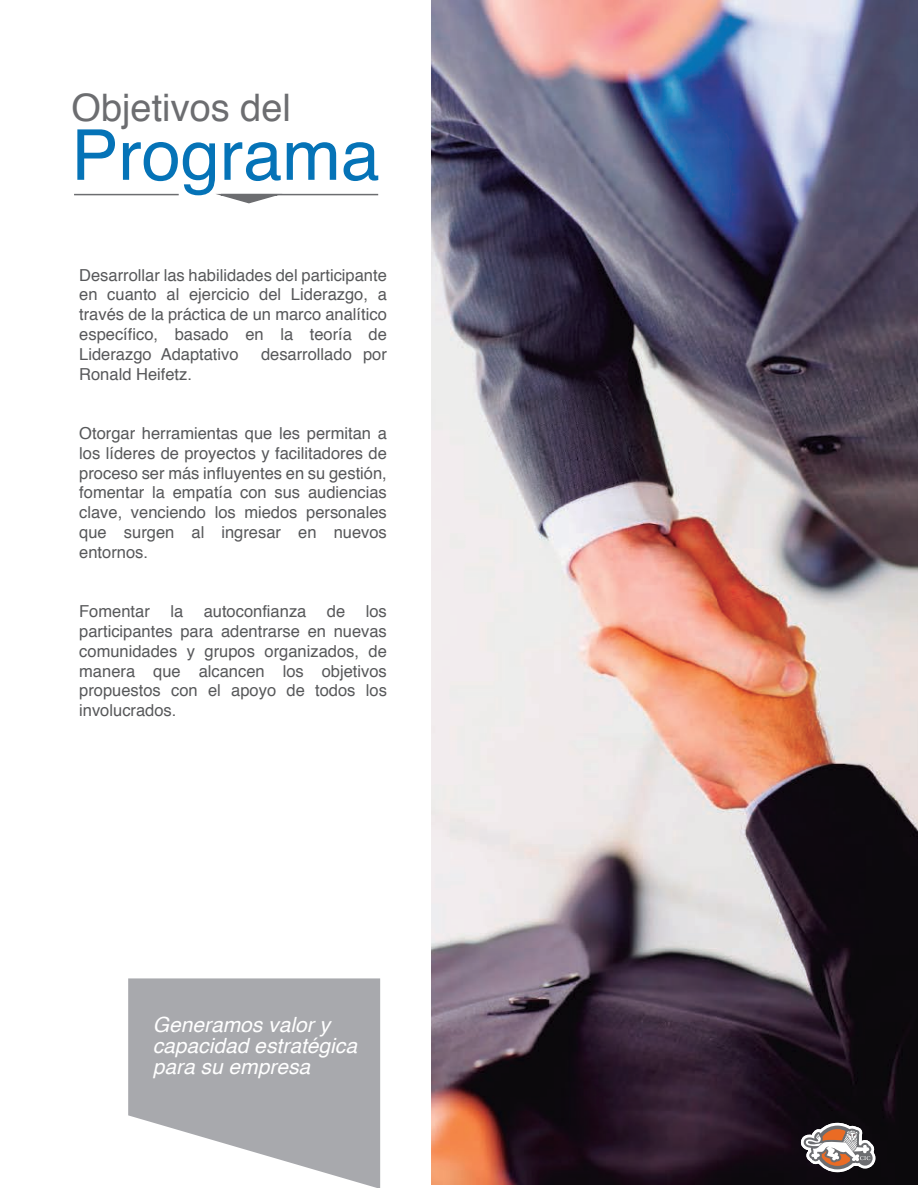
<style>
.page{position:relative;width:918px;height:1188px;background:#fff}
.page>*{position:absolute;margin:0;border:0;box-sizing:border-box;transform-origin:0 0}
.t1{font:70.2px "Helvetica";color:#0573b7}
.t2{font:37.95px "Helvetica";color:#6c6d70}
.t3{font:italic 21px/21px "Helvetica";color:#fff}
.t4{font:16.5px/19.8px "Helvetica";color:#57585a;text-align:justify}
</style>
<div class="page">
<img style="left:432px;top:0;width:486px;height:1185px">
<svg style="left:128px;top:978px;width:252px;height:210px;fill:#a8a9ad"></svg>
<svg style="left:799px;top:1121px;width:78px;height:53px"></svg>
<hr style="left:74px;top:194px;width:105px;height:1px;background:#6c6d70">
<hr style="left:221px;top:194px;width:157px;height:1px;background:#6c6d70">
<svg style="left:216px;top:193px;width:72px;height:11px"></svg>
<h2 class="t2" style="left:72px;top:79px;width:221px">Objetivos del</h2>
<h1 class="t1" style="left:71px;top:101px;width:310px">Programa</h1>
<p class="t4" style="left:79px;top:265px;width:309px">Desarrollar las habilidades del participante en cuanto al ejercicio del Liderazgo, a través de la práctica de un marco analítico específico, basado en la teoría de Liderazgo Adaptativo</p>
<p class="t4" style="left:261px;top:345px;width:127px">desarrollado por</p>
<p class="t4" style="left:79px;top:364px;width:114px">Ronald Heifetz.</p>
<p class="t4" style="left:79px;top:424px;width:309px">Otorgar herramientas que les permitan a los líderes de proyectos y facilitadores de proceso ser más influyentes en su gestión, fomentar la empatía con sus audiencias clave, venciendo los miedos personales que surgen al ingresar en nuevos entornos.</p>
<p class="t4" style="left:79px;top:602px;width:309px">Fomentar la autoconfianza de los participantes para adentrarse en nuevas comunidades y grupos organizados, de manera que alcancen los objetivos propuestos con el apoyo de todos los involucrados.</p>
<p class="t3" style="left:153px;top:1014px;width:206px">Generamos valor y capacidad estratégica para su empresa</p>
</div>
